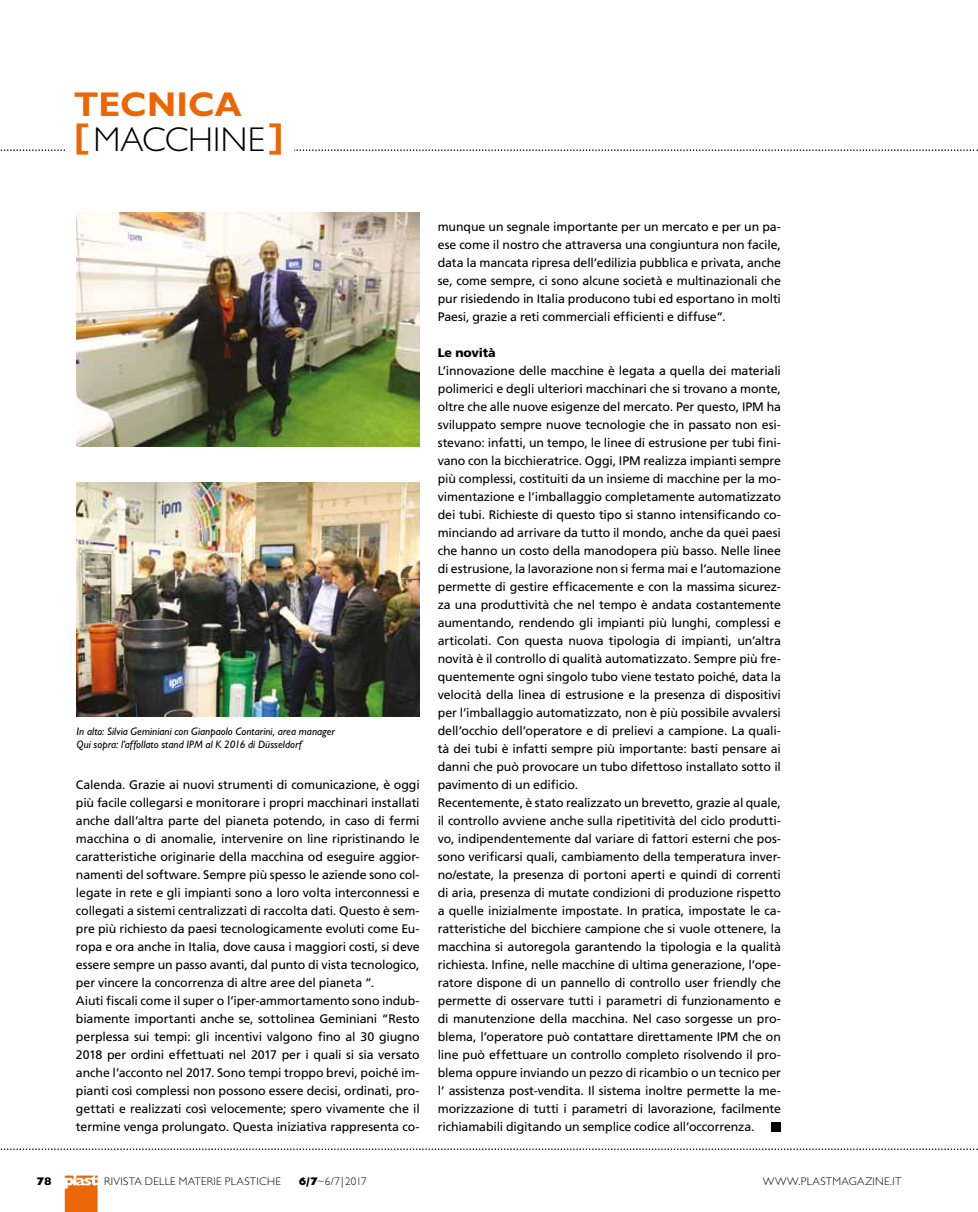
<style>
.page{position:relative;width:978px;height:1212px;background:#fff}
.page>*{position:absolute;margin:0;border:0;box-sizing:border-box;transform-origin:0 0}
.t1{font:700 34.5px/34.5px "Gill Sans Std";letter-spacing:.005em;color:#ec6606}
.t2{font:12.3px/18px "Frutiger LT Std";letter-spacing:-.01em;color:#000}
.t3{font:900 12.3px "Frutiger LT Std";letter-spacing:-.01em;color:#000}
.t4{font:300 11.1px "Gill Sans Std";letter-spacing:.03em;color:#000}
.t5{font:800 11.1px "Gill Sans Std";color:#000}
.t6{font:italic 10.8px/13px "Gill Sans Std";letter-spacing:.005em;color:#000}
.s1{font-weight:300;color:#000}
.s2{font-weight:800}
</style>
<div class="page">
<svg style="left:0;top:149px;width:978px;height:2px"></svg>
<div style="left:65px;top:92px;width:229px;height:59px;background:#fff"></div>
<svg style="left:0;top:1148px;width:978px;height:2px"></svg>
<svg style="left:65px;top:1175px;width:33px;height:37px"></svg>
<div style="left:771px;top:1122px;width:10px;height:9px;background:#000"></div>
<img style="left:77px;top:213px;width:343px;height:234px">
<img style="left:77px;top:483px;width:343px;height:234px">
<h1 class="t1" style="left:74px;top:87px;width:212px">TECNICA [<span class="s1">MACCHINE</span> ]</h1>
<p class="t6" style="left:77px;top:724px;width:260px">In alto: Silvia Geminiani con Gianpaolo Contarini, area manager<br>Qui sopra: l’affollato stand IPM al K 2016 di Düsseldorf</p>
<p class="t2" style="left:76px;top:776px;width:345px">Calenda. Grazie ai nuovi strumenti di comunicazione, è oggi più facile collegarsi e monitorare i propri macchinari installati anche dall’altra parte del pianeta potendo, in caso di fermi macchina o di anomalie, intervenire on line ripristinando le caratteristiche originarie della macchina od eseguire aggior&shy;namenti del software. Sempre più spesso le aziende sono col&shy;legate in rete e gli impianti sono a loro volta interconnessi e collegati a sistemi centralizzati di raccolta dati. Questo è sem&shy;pre più richiesto da paesi tecnologicamente evoluti come Eu&shy;ropa e ora anche in Italia, dove causa i maggiori costi, si deve essere sempre un passo avanti, dal punto di vista tecnologico, per vincere la concorrenza di altre aree del pianeta ”.<br>Aiuti fiscali come il super o l’iper-ammortamento sono indub&shy;biamente importanti anche se, sottolinea Geminiani “Resto perplessa sui tempi: gli incentivi valgono fino al 30 giugno 2018 per ordini effettuati nel 2017 per i quali si sia versato anche l’acconto nel 2017. Sono tempi troppo brevi, poiché im&shy;pianti così complessi non possono essere decisi, ordinati, pro&shy;gettati e realizzati così velocemente; spero vivamente che il termine venga prolungato. Questa iniziativa rappresenta co-</p>
<p class="t2" style="left:438px;top:217px;width:345px;text-align:justify">munque un segnale importante per un mercato e per un pa&shy;ese come il nostro che attraversa una congiuntura non facile, data la mancata ripresa dell’edilizia pubblica e privata, anche se, come sempre, ci sono alcune società e multinazionali che pur risiedendo in Italia producono tubi ed esportano in molti Paesi, grazie a reti commerciali efficienti e diffuse”.</p>
<p class="t3" style="left:438px;top:345px;width:60px">Le novità</p>
<p class="t2" style="left:438px;top:361px;width:345px">L’innovazione delle macchine è legata a quella dei materiali polimerici e degli ulteriori macchinari che si trovano a monte, oltre che alle nuove esigenze del mercato. Per questo, IPM ha sviluppato sempre nuove tecnologie che in passato non esi&shy;stevano: infatti, un tempo, le linee di estrusione per tubi fini&shy;vano con la bicchieratrice. Oggi, IPM realizza impianti sempre più complessi, costituiti da un insieme di macchine per la mo&shy;vimentazione e l’imballaggio completamente automatizzato dei tubi. Richieste di questo tipo si stanno intensificando co&shy;minciando ad arrivare da tutto il mondo, anche da quei paesi che hanno un costo della manodopera più basso. Nelle linee di estrusione, la lavorazione non si ferma mai e l’automazione permette di gestire efficacemente e con la massima sicurez&shy;za una produttività che nel tempo è andata costantemente aumentando, rendendo gli impianti più lunghi, complessi e articolati. Con questa nuova tipologia di impianti, un’altra novità è il controllo di qualità automatizzato. Sempre più fre&shy;quentemente ogni singolo tubo viene testato poiché, data la velocità della linea di estrusione e la presenza di dispositivi per l’imballaggio automatizzato, non è più possibile avvalersi dell’occhio dell’operatore e di prelievi a campione. La quali&shy;tà dei tubi è infatti sempre più importante: basti pensare ai danni che può provocare un tubo difettoso installato sotto il pavimento di un edificio.<br>Recentemente, è stato realizzato un brevetto, grazie al quale, il controllo avviene anche sulla ripetitività del ciclo produtti&shy;vo, indipendentemente dal variare di fattori esterni che pos&shy;sono verificarsi quali, cambiamento della temperatura inver&shy;no/estate, la presenza di portoni aperti e quindi di correnti di aria, presenza di mutate condizioni di produzione rispetto a quelle inizialmente impostate. In pratica, impostate le ca&shy;ratteristiche del bicchiere campione che si vuole ottenere, la macchina si autoregola garantendo la tipologia e la qualità richiesta. Infine, nelle macchine di ultima generazione, l’ope&shy;ratore dispone di un pannello di controllo user friendly che permette di osservare tutti i parametri di funzionamento e di manutenzione della macchina. Nel caso sorgesse un pro&shy;blema, l’operatore può contattare direttamente IPM che on line può effettuare un controllo completo risolvendo il pro&shy;blema oppure inviando un pezzo di ricambio o un tecnico per l’ assistenza post-vendita. Il sistema inoltre permette la me&shy;morizzazione di tutti i parametri di lavorazione, facilmente richiamabili digitando un semplice codice all’occorrenza.</p>
<p class="t5" style="left:36px;top:1175px;width:17px">78</p>
<p class="t4" style="left:104px;top:1175px;width:91px">RIVISTA DELLE MATERIE</p>
<p class="t4" style="left:225px;top:1175px;width:13px">PLASTI</p>
<p class="t4" style="left:259px;top:1175px;width:22px">CHE</p>
<p class="t4" style="left:299px;top:1175px;width:69px"><span class="s2">6/7</span>~6/7|2017</p>
<p class="t4" style="left:763px;top:1175px;width:140px">WWW.PLASTMAGAZINE.IT</p>
</div>
